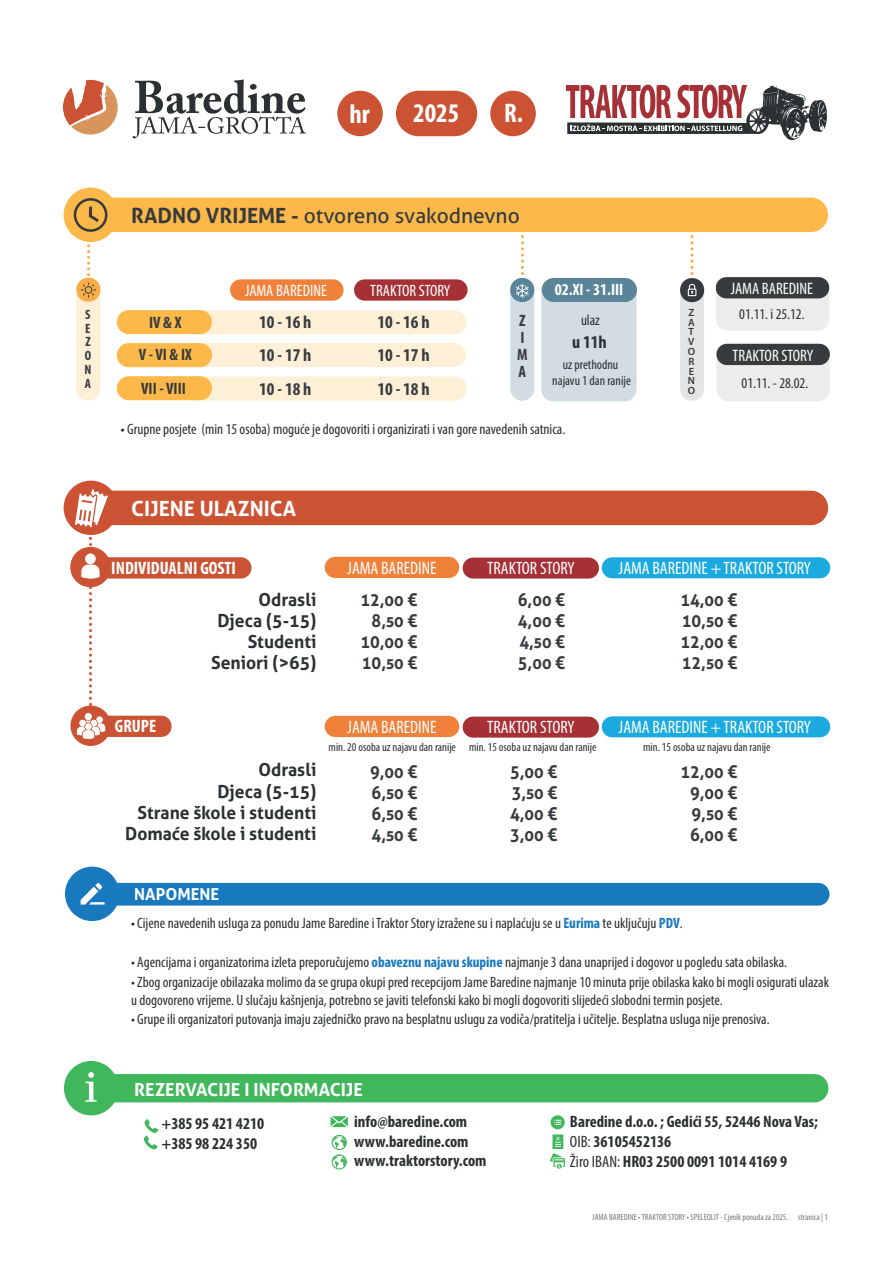
<style>
.page{position:relative;width:893px;height:1263px;background:#fff}
.page>*{position:absolute;margin:0;border:0;box-sizing:border-box;transform-origin:0 0}
.t1{font:700 condensed 27px "Myriad Pro";color:#fff}
.t2{font:21px "Aller";color:#373b3d}
.t3{font:700 21px "Aller";color:#fff}
.t4{font:700 18px/21px "Aller";color:#373b3d;text-align:justify;scale:.9 1}
.t5{font:condensed 18px "Myriad Pro";color:#fff}
.t6{font:700 18px/21.1px "Aller";color:#2b3032;text-align:right}
.t7{font:700 condensed 18px/33.6px "Myriad Pro";color:#373b3d;text-align:justify}
.t8{font:700 18px "Aller";color:#fff}
.t9{font:700 condensed 18px "Myriad Pro";color:#fff}
.t10{font:700 condensed 18px "Myriad Pro";color:#2b3032}
.t11{font:condensed 16.65px "Myriad Pro";color:#fff}
.t12{font:700 condensed 16.5px/19.6px "Myriad Pro";color:#2b3032}
.t13{font:condensed 16.5px "Myriad Pro";color:#fff}
.t14{font:700 condensed 16.5px/16.8px "Myriad Pro";color:#373b3d}
.t15{font:700 condensed 16.5px "Myriad Pro";color:#fff}
.t16{font:700 16.5px "Aller";color:#fff}
.t17{font:condensed 15px/18px "Myriad Pro";color:#2b3032}
.t18{font:condensed 13.5px/16.2px "Myriad Pro";color:#2b3032;text-align:center}
.t19{font:700 condensed 13.5px/13.8px "Myriad Pro";color:#373b3d;text-align:justify}
.t20{font:condensed 12px "Myriad Pro";color:#2b3032}
.t21{font:600 10.5px/9.8px "Myriad Pro";color:#373b3d;text-align:justify}
.t22{font:condensed 9px "Myriad Pro";color:#757a7e}
.s1{font-weight:700}
.s2{color:#18151a}
.s3{font-weight:700;color:#1979bf}
.s4{font-weight:400}
</style>
<div class="page">
<div style="left:716px;top:279px;width:113px;height:52px;background:#ececec;border-radius:12px"></div>
<div style="left:716px;top:350px;width:114px;height:51px;background:#ececec;border-radius:12px"></div>
<div style="left:463px;top:558px;width:136px;height:21px;background:#a53137;border-radius:10px"></div>
<div style="left:716px;top:277px;width:113px;height:21px;background:#373b3d;border-radius:11px"></div>
<div style="left:716px;top:344px;width:114px;height:21px;background:#373b3d;border-radius:11px"></div>
<svg style="left:542px;top:278px;width:95px;height:24px"></svg>
<svg style="left:541px;top:279px;width:96px;height:122px;background:#bccdd5"></svg>
<div style="left:602px;top:557px;width:228px;height:21px;background:#1baae0;border-radius:10px"></div>
<div style="left:325px;top:557px;width:134px;height:21px;background:#f0813b;border-radius:11px"></div>
<div style="left:76px;top:278px;width:24px;height:123px;background:#feefd7;border-radius:12px"></div>
<svg style="left:510px;top:278px;width:24px;height:123px;background:#c5d4db"></svg>
<div style="left:680px;top:278px;width:24px;height:123px;background:#e2e4e5;border-radius:12px"></div>
<div style="left:680px;top:278px;width:24px;height:24px;background:#373b3d;border-radius:12px"></div>
<svg style="left:516px;top:283px;width:13px;height:15px"></svg>
<svg style="left:688px;top:284px;width:8px;height:12px"></svg>
<div style="left:80px;top:557px;width:171px;height:21px;background:#cb5334;border-radius:11px"></div>
<div style="left:75px;top:716px;width:96px;height:21px;background:#cb5334;border-radius:10px"></div>
<svg style="left:521px;top:232px;width:3px;height:43px"></svg>
<svg style="left:690px;top:232px;width:3px;height:42px"></svg>
<div style="left:98px;top:491px;width:730px;height:34px;background:#cb5334;border-radius:17px"></div>
<div style="left:64px;top:481px;width:54px;height:54px;background:#cb5334;border-radius:50%"></div>
<svg style="left:63px;top:79px;width:55px;height:56px"></svg>
<svg style="left:133px;top:79px;width:173px;height:59px"></svg>
<svg style="left:566px;top:85px;width:261px;height:55px"></svg>
<div style="left:70px;top:547px;width:41px;height:40px;background:#cb5334;border-radius:50%"></div>
<div style="left:98px;top:198px;width:730px;height:34px;background:#fcb94a;border-radius:17px"></div>
<div style="left:64px;top:188px;width:54px;height:54px;background:#fcb94a;border-radius:50%"></div>
<div style="left:70px;top:705px;width:41px;height:41px;background:#cb5334;border-radius:50%"></div>
<div style="left:99px;top:883px;width:730px;height:22px;background:#1979bf;border-radius:11px"></div>
<div style="left:65px;top:867px;width:54px;height:54px;background:#1979bf;border-radius:50%"></div>
<div style="left:98px;top:1074px;width:730px;height:28px;background:#40b75b;border-radius:14px"></div>
<div style="left:64px;top:1061px;width:54px;height:54px;background:#40b75b;border-radius:50%"></div>
<svg style="left:85px;top:1072px;width:12px;height:30px"></svg>
<svg style="left:81px;top:883px;width:24px;height:21px"></svg>
<svg style="left:75px;top:489px;width:33px;height:250px"></svg>
<svg style="left:144px;top:1119px;width:14px;height:30px"></svg>
<svg style="left:550px;top:1115px;width:15px;height:54px"></svg>
<div style="left:337px;top:91px;width:46px;height:45px;background:#cb5334;border-radius:23px"></div>
<div style="left:490px;top:91px;width:46px;height:45px;background:#cb5334;border-radius:23px"></div>
<div style="left:396px;top:91px;width:81px;height:45px;background:#cb5334;border-radius:23px"></div>
<svg style="left:74px;top:198px;width:33px;height:100px"></svg>
<svg style="left:332px;top:1135px;width:15px;height:34px"></svg>
<svg style="left:331px;top:1116px;width:17px;height:11px"></svg>
<div style="left:463px;top:717px;width:136px;height:21px;background:#a53137;border-radius:10px"></div>
<div style="left:602px;top:716px;width:228px;height:21px;background:#1baae0;border-radius:10px"></div>
<div style="left:325px;top:716px;width:134px;height:21px;background:#f0813b;border-radius:11px"></div>
<div style="left:230px;top:279px;width:114px;height:22px;background:#f0813b;border-radius:11px"></div>
<div style="left:354px;top:279px;width:114px;height:22px;background:#a53137;border-radius:11px"></div>
<div style="left:117px;top:310px;width:95px;height:24px;background:#fcb94a;border-radius:12px"></div>
<div style="left:117px;top:343px;width:95px;height:24px;background:#fcb94a;border-radius:12px"></div>
<div style="left:117px;top:376px;width:95px;height:24px;background:#fcb94a;border-radius:12px"></div>
<svg style="left:186px;top:310px;width:281px;height:24px;background:#fdebcd"></svg>
<svg style="left:185px;top:343px;width:281px;height:24px;background:#fdeacb"></svg>
<svg style="left:183px;top:376px;width:284px;height:24px;background:#fdeacb"></svg>
<h1 class="t1" style="left:350px;top:97px;width:22px">hr</h1>
<h1 class="t1" style="left:413px;top:96px;width:48px">2025</h1>
<h1 class="t1" style="left:504px;top:96px;width:20px">R.</h1>
<h2 class="t2" style="left:131px;top:203px;width:390px"><span class="s1">RADNO VRIJEME -</span> otvoreno svakodnevno</h2>
<p class="t13" style="left:245px;top:281px;width:83px">JAMA BAREDINE</p>
<p class="t13" style="left:370px;top:281px;width:82px">TRAKTOR STORY</p>
<p class="t15" style="left:555px;top:280px;width:70px">02.XI - 31.III</p>
<p class="t19" style="left:84px;top:307px;width:8px">S E Z O N A</p>
<p class="t21" style="left:688px;top:307px;width:9px">Z A T V O R E N O</p>
<p class="t17" style="left:581px;top:311px;width:20px">ulaz</p>
<p class="t14" style="left:517px;top:312px;width:12px">Z<br>I<br>M<br>A</p>
<p class="t7" style="left:259px;top:304px;width:54px">10 - 16 h 10 - 17 h 10 - 18 h</p>
<p class="t7" style="left:378px;top:304px;width:54px">10 - 16 h 10 - 17 h 10 - 18 h</p>
<p class="t14" style="left:149px;top:314px;width:34px">IV &amp; X</p>
<p class="t10" style="left:572px;top:331px;width:36px">u 11h</p>
<p class="t18" style="left:552px;top:356px;width:80px">uz prethodnu najavu 1 dan ranije</p>
<p class="t14" style="left:139px;top:346px;width:55px">V - VI &amp; IX</p>
<p class="t14" style="left:141px;top:380px;width:46px">VII - VIII</p>
<p class="t17" style="left:121px;top:420px;width:446px"><span class="s2">•</span> Grupne posjete (min 15 osoba) moguće je dogovoriti i organizirati i van gore navedenih satnica.</p>
<h2 class="t3" style="left:131px;top:496px;width:166px">CIJENE ULAZNICA</h2>
<p class="t11" style="left:731px;top:279px;width:84px">JAMA BAREDINE</p>
<p class="t17" style="left:739px;top:305px;width:67px">01.11. i 25.12.</p>
<p class="t11" style="left:733px;top:345px;width:82px">TRAKTOR STORY</p>
<p class="t17" style="left:742px;top:374px;width:68px">01.11. - 28.02.</p>
<p class="t9" style="left:111px;top:557px;width:126px">INDIVIDUALNI GOSTI</p>
<p class="t6" style="left:211px;top:589px;width:107px">Odrasli<br>Djeca (5-15)<br>Studenti<br>Seniori (&gt;65)</p>
<p class="t5" style="left:347px;top:557px;width:91px">JAMA BAREDINE</p>
<p class="t5" style="left:487px;top:557px;width:89px">TRAKTOR STORY</p>
<p class="t5" style="left:619px;top:557px;width:194px">JAMA BAREDINE + TRAKTOR STORY</p>
<p class="t4" style="left:360px;top:589px;width:65px;text-align:right">12,00 €<br>8,50 €<br>10,00 €<br>10,50 €</p>
<p class="t4" style="left:518px;top:589px;width:54px">6,00 € 4,00 € 4,50 € 5,00 €</p>
<p class="t4" style="left:680px;top:589px;width:65px">14,00 € 10,50 € 12,00 € 12,50 €</p>
<p class="t9" style="left:115px;top:715px;width:43px">GRUPE</p>
<p class="t6" style="left:125px;top:759px;width:193px">Odrasli<br>Djeca (5-15)<br>Strane škole i studenti<br>Domaće škole i studenti</p>
<p class="t5" style="left:347px;top:716px;width:91px">JAMA BAREDINE</p>
<p class="t5" style="left:487px;top:716px;width:89px">TRAKTOR STORY</p>
<p class="t5" style="left:619px;top:716px;width:194px">JAMA BAREDINE + TRAKTOR STORY</p>
<p class="t20" style="left:329px;top:740px;width:269px">min. 20 osoba uz najavu dan ranije min. 15 osoba uz najavu dan ranije</p>
<p class="t20" style="left:643px;top:740px;width:129px">min. 15 osoba uz najavu dan ranije</p>
<p class="t4" style="left:370px;top:761px;width:54px">9,00 € 6,50 € 6,50 € 4,50 €</p>
<p class="t4" style="left:510px;top:761px;width:54px">5,00 € 3,50 € 4,00 € 3,00 €</p>
<p class="t4" style="left:690px;top:761px;width:54px;text-indent:-10px">12,00 € 9,00 € 9,50 € 6,00 €</p>
<p class="t16" style="left:134px;top:884px;width:87px">NAPOMENE</p>
<p class="t17" style="left:131px;top:914px;width:553px"><span class="s2">•</span> Cijene navedenih usluga za ponudu Jame Baredine i Traktor Story izražene su i naplaćuju se u <span class="s3">Eurima</span> te uključuju <span class="s3">PDV</span>.</p>
<p class="t17" style="left:131px;top:953px;width:658px">• Agencijama i organizatorima izleta preporučujemo <span class="s3">obaveznu najavu skupine</span> najmanje 3 dana unaprijed i dogovor u pogledu sata obilaska.</p>
<p class="t17" style="left:131px;top:972px;width:699px">• Zbog organizacije obilazaka molimo da se grupa okupi pred recepcijom Jame Baredine najmanje 10 minuta prije obilaska kako bi mogli osigurati ulazak u dogovoreno vrijeme. U slučaju kašnjenja, potrebno se javiti telefonski kako bi mogli dogovoriti slijedeći slobodni termin posjete.</p>
<p class="t17" style="left:131px;top:1010px;width:640px">• Grupe ili organizatori putovanja imaju zajedničko pravo na besplatnu uslugu za vodiča/pratitelja i učitelje. Besplatna usluga nije prenosiva.</p>
<p class="t8" style="left:134px;top:1078px;width:230px">REZERVACIJE I INFORMACIJE</p>
<p class="t12" style="left:161px;top:1113px;width:104px">+385 95 421 4210 +385 98 224 350</p>
<p class="t12" style="left:354px;top:1111px;width:134px">info@baredine.com www.baredine.com www.traktorstory.com</p>
<p class="t12" style="left:570px;top:1111px;width:250px">Baredine d.o.o. ; Gedići 55, 52446 Nova Vas;<br><span class="s4">OIB:</span> 36105452136<br><span class="s4">Žiro IBAN:</span> HR03 2500 0091 1014 4169 9</p>
<p class="t22" style="left:592px;top:1211px;width:237px">JAMA BAREDINE • TRAKTOR STORY • SPELEOLIT - Cjenik ponuda za 2025. stranica | 1</p>
</div>
